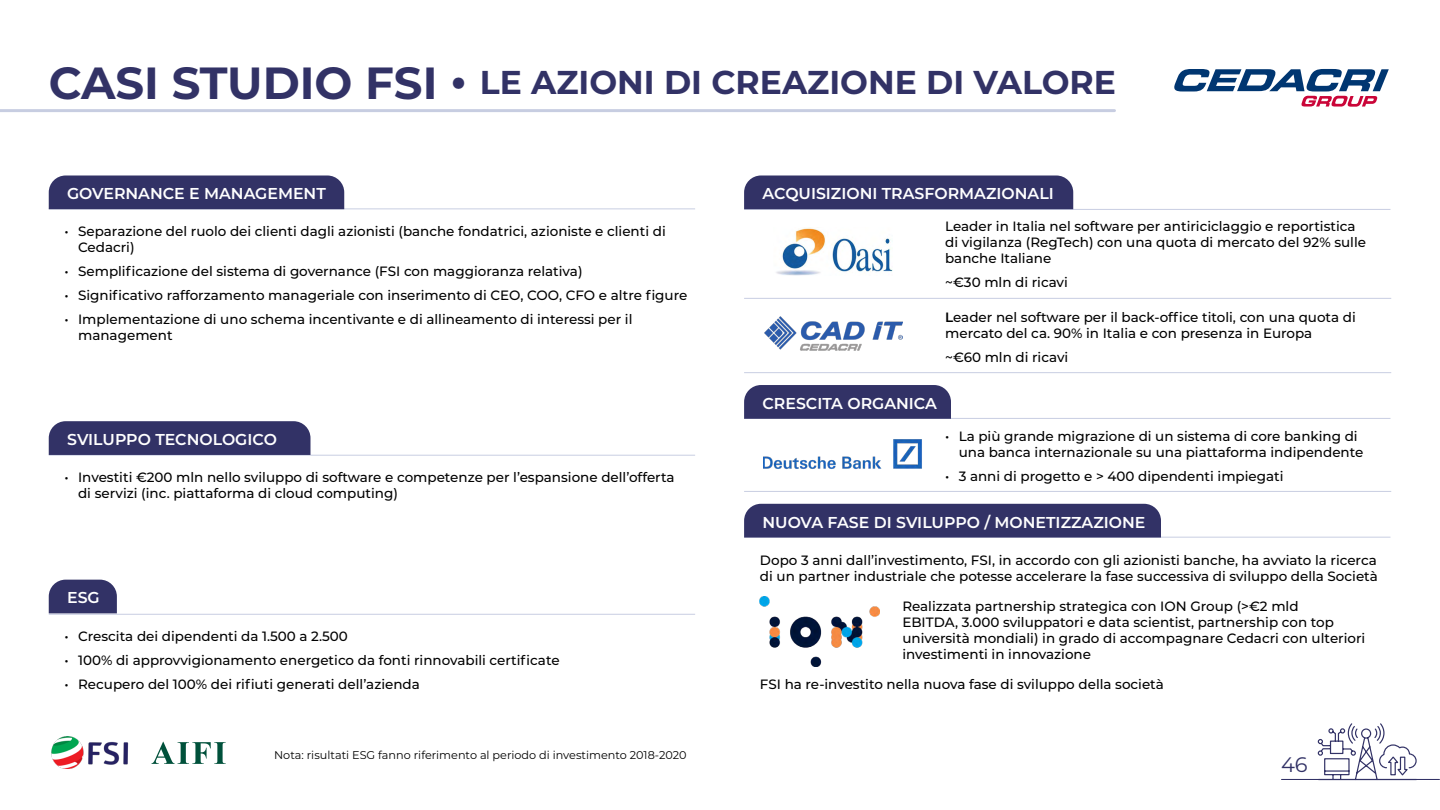
<style>
.page{position:relative;width:1440px;height:810px;background:#fff}
.page>*{position:absolute;margin:0;border:0;box-sizing:border-box;transform-origin:0 0}
.t1{font:700 33px "Montserrat";color:#323266}
.t2{font:21px "Montserrat";color:#323266}
.t3{font:600 15.75px "Montserrat";color:#fff}
.t4{font:500 13.5px/16.2px "Montserrat";color:#000}
.t5{font:11.25px "Montserrat";color:#000}
.s1{font-size:45px}
.s2{font-weight:600}
</style>
<div class="page">
<hr style="left:1282px;top:779px;width:157px;height:1px;background:#323266">
<svg style="left:1317px;top:723px;width:101px;height:58px"></svg>
<img style="left:51px;top:737px;width:78px;height:31px">
<svg style="left:152px;top:742px;width:74px;height:22px"></svg>
<hr style="left:0;top:109px;width:1114px;height:3px;background:#909bc4">
<hr style="left:49px;top:208px;width:646px;height:1px;background:#909bc4">
<div style="left:49px;top:176px;width:295px;height:33px;background:#323266"></div>
<hr style="left:49px;top:455px;width:646px;height:1px;background:#909bc4">
<div style="left:49px;top:421px;width:261px;height:34px;background:#323266"></div>
<hr style="left:49px;top:614px;width:646px;height:1px;background:#909bc4">
<div style="left:49px;top:580px;width:68px;height:33px;background:#323266"></div>
<hr style="left:744px;top:537px;width:646px;height:1px;background:#909bc4">
<div style="left:744px;top:504px;width:417px;height:34px;background:#323266"></div>
<img style="left:760px;top:596px;width:119px;height:70px">
<hr style="left:744px;top:209px;width:646px;height:1px;background:#909bc4">
<div style="left:744px;top:176px;width:329px;height:33px;background:#323266"></div>
<img style="left:764px;top:317px;width:139px;height:34px">
<img style="left:776px;top:228px;width:116px;height:48px">
<hr style="left:744px;top:372px;width:647px;height:1px;background:#909bc4">
<hr style="left:744px;top:298px;width:647px;height:1px;background:#909bc4">
<svg style="left:1174px;top:69px;width:215px;height:38px"></svg>
<hr style="left:744px;top:418px;width:646px;height:1px;background:#909bc4">
<div style="left:744px;top:385px;width:207px;height:34px;background:#323266"></div>
<img style="left:764px;top:439px;width:158px;height:30px">
<hr style="left:744px;top:491px;width:647px;height:1px;background:#909bc4">
<h1 class="t1" style="left:49px;top:58px;width:1069px"><span class="s1">CASI STUDIO FSI •</span> LE AZIONI DI CREAZIONE DI VALORE</h1>
<p class="t3" style="left:67px;top:183px;width:260px">GOVERNANCE E MANAGEMENT</p>
<p class="t4" style="left:78px;top:223px;width:589px;text-indent:-14px">• Separazione del ruolo dei clienti dagli azionisti (banche fondatrici, azioniste e clienti di<br>Cedacri)</p>
<p class="t4" style="left:65px;top:263px;width:519px">• Semplificazione del sistema di governance (FSI con maggioranza relativa)</p>
<p class="t4" style="left:65px;top:286px;width:624px">• Significativo rafforzamento manageriale con inserimento di CEO, COO, CFO e altre figure</p>
<p class="t4" style="left:78px;top:310px;width:556px;text-indent:-14px">• Implementazione di uno schema incentivante e di allineamento di interessi per il management</p>
<p class="t3" style="left:67px;top:428px;width:211px">SVILUPPO TECNOLOGICO</p>
<p class="t4" style="left:78px;top:469px;width:598px;text-indent:-14px">• Investiti €200 mln nello sviluppo di software e competenze per l’espansione dell’offerta di servizi (inc. piattaforma di cloud computing)</p>
<p class="t3" style="left:67px;top:587px;width:34px">ESG</p>
<p class="t4" style="left:65px;top:628px;width:285px">• Crescita dei dipendenti da 1.500 a 2.500</p>
<p class="t4" style="left:65px;top:651px;width:497px">• 100% di approvvigionamento energetico da fonti rinnovabili certificate</p>
<p class="t4" style="left:65px;top:675px;width:357px">• Recupero del 100% dei rifiuti generati dell’azienda</p>
<p class="t5" style="left:274px;top:747px;width:414px">Nota: risultati ESG fanno riferimento al periodo di investimento 2018-2020</p>
<p class="t3" style="left:762px;top:183px;width:293px">ACQUISIZIONI TRASFORMAZIONALI</p>
<p class="t4" style="left:945px;top:218px;width:422px">Leader in Italia nel software per antiriciclaggio e reportistica di vigilanza (RegTech) con una quota di mercato del 92% sulle banche Italiane</p>
<p class="t4" style="left:945px;top:274px;width:124px">~€30 mln di ricavi</p>
<p class="t4" style="left:945px;top:308px;width:412px"><span class="s2">L</span>eader nel software per il back-office titoli, con una quota di mercato del ca. 90% in Italia e con presenza in Europa</p>
<p class="t4" style="left:945px;top:348px;width:125px">~€60 mln di ricavi</p>
<p class="t3" style="left:762px;top:392px;width:176px">CRESCITA ORGANICA</p>
<p class="t4" style="left:959px;top:427px;width:406px;text-indent:-14px">• La più grande migrazione di un sistema di core banking di una banca internazionale su una piattaforma indipendente</p>
<p class="t4" style="left:945px;top:467px;width:340px">• 3 anni di progetto e &gt; 400 dipendenti impiegati</p>
<p class="t3" style="left:762px;top:511px;width:384px">NUOVA FASE DI SVILUPPO / MONETIZZAZIONE</p>
<p class="t4" style="left:760px;top:551px;width:619px">Dopo 3 anni dall’investimento, FSI, in accordo con gli azionisti banche, ha avviato la ricerca di un partner industriale che potesse accelerare la fase successiva di sviluppo della Società</p>
<p class="t4" style="left:902px;top:597px;width:464px">Realizzata partnership strategica con ION Group (&gt;€2 mld<br>EBITDA, 3.000 sviluppatori e data scientist, partnership con top università mondiali) in grado di accompagnare Cedacri con ulteriori investimenti in innovazione</p>
<p class="t4" style="left:760px;top:675px;width:405px">FSI ha re-investito nella nuova fase di sviluppo della società</p>
<h2 class="t2" style="left:1281px;top:750px;width:28px">46</h2>
</div>
